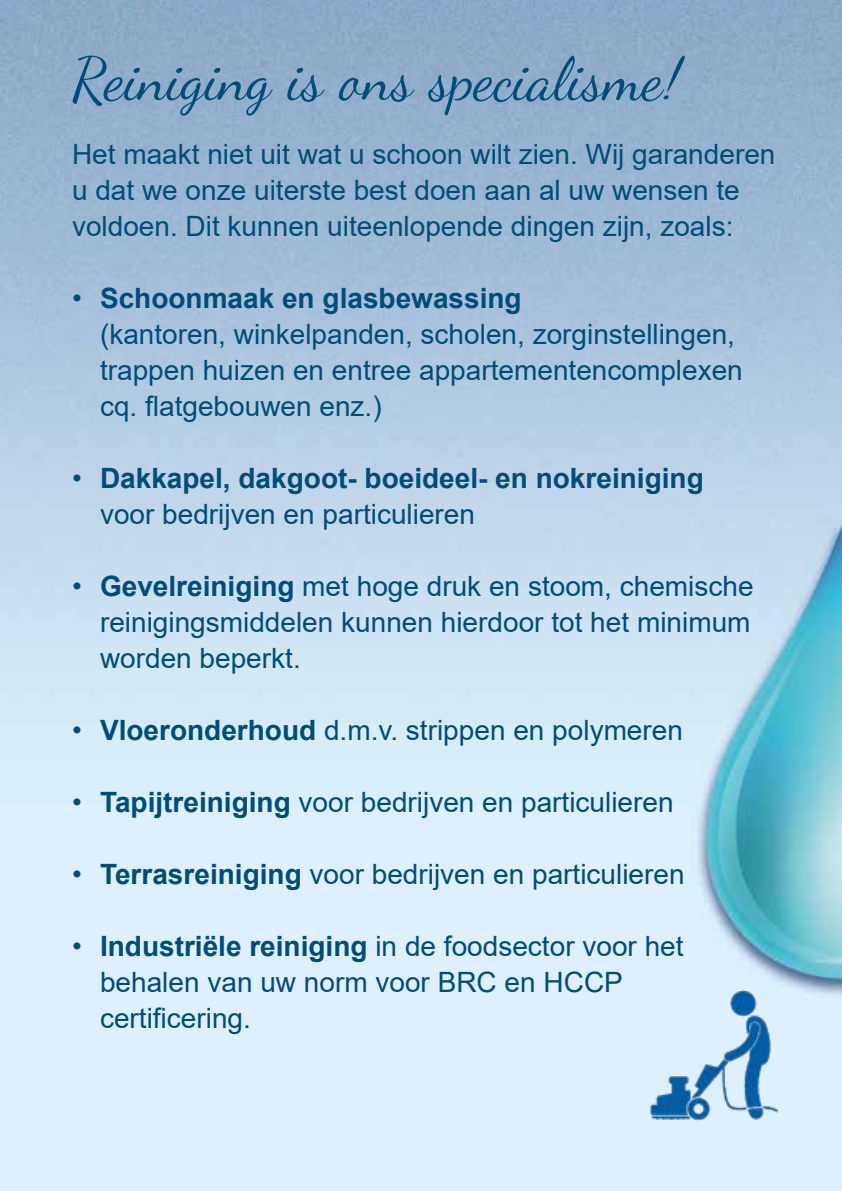
<style>
.page{position:relative;width:842px;height:1191px;background:#fff}
.page>*{position:absolute;margin:0;border:0;box-sizing:border-box;transform-origin:0 0}
.t1{font:60px "Dancing Script OT";color:#004d7a}
.t2{font:28px/36px "Arial";color:#004d7a}
.t3{font:700 28px/36px "Arial";color:#004d7a}
.s1{font-weight:700}
.s2{font-weight:400}
</style>
<div class="page">
<img style="left:0;top:0;width:842px;height:1191px">
<img style="left:644px;top:984px;width:144px;height:149px">
<h1 class="t1" style="left:72px;top:44px;width:614px">Reiniging is ons specialisme!</h1>
<p class="t2" style="left:72px;top:136px;width:705px">Het maakt niet uit wat u schoon wilt zien. Wij garanderen u dat we onze uiterste best doen aan al uw wensen te voldoen. Dit kunnen uiteenlopende dingen zijn, zoals:</p>
<p class="t2" style="left:100px;top:280px;width:644px;text-indent:-28px">• <span class="s1">Schoonmaak en glasbewassing<br></span>(kantoren, winkelpanden, scholen, zorginstellingen, trappen huizen en entree appartementencomplexen cq. flatgebouwen enz.)</p>
<p class="t3" style="left:100px;top:460px;width:605px;text-indent:-28px"><span class="s2">•</span> Dakkapel, dakgoot- boeideel- en nokreiniging <span class="s2">voor bedrijven en particulieren</span></p>
<p class="t2" style="left:100px;top:568px;width:655px;text-align:justify;text-indent:-28px">• <span class="s1">Gevelreiniging</span> met hoge druk en stoom, chemische reinigingsmiddelen kunnen hierdoor tot het minimum worden beperkt.</p>
<p class="t2" style="left:72px;top:712px;width:612px">• <span class="s1">Vloeronderhoud</span> d.m.v. strippen en polymeren</p>
<p class="t2" style="left:72px;top:784px;width:603px">• <span class="s1">Tapijtreiniging</span> voor bedrijven en particulieren</p>
<p class="t2" style="left:72px;top:856px;width:614px">• <span class="s1">Terrasreiniging</span> voor bedrijven en particulieren</p>
<p class="t2" style="left:100px;top:928px;width:585px;text-indent:-28px">• <span class="s1">Industriële reiniging</span> in de foodsector voor het behalen van uw norm voor BRC en HCCP certificering.</p>
</div>
